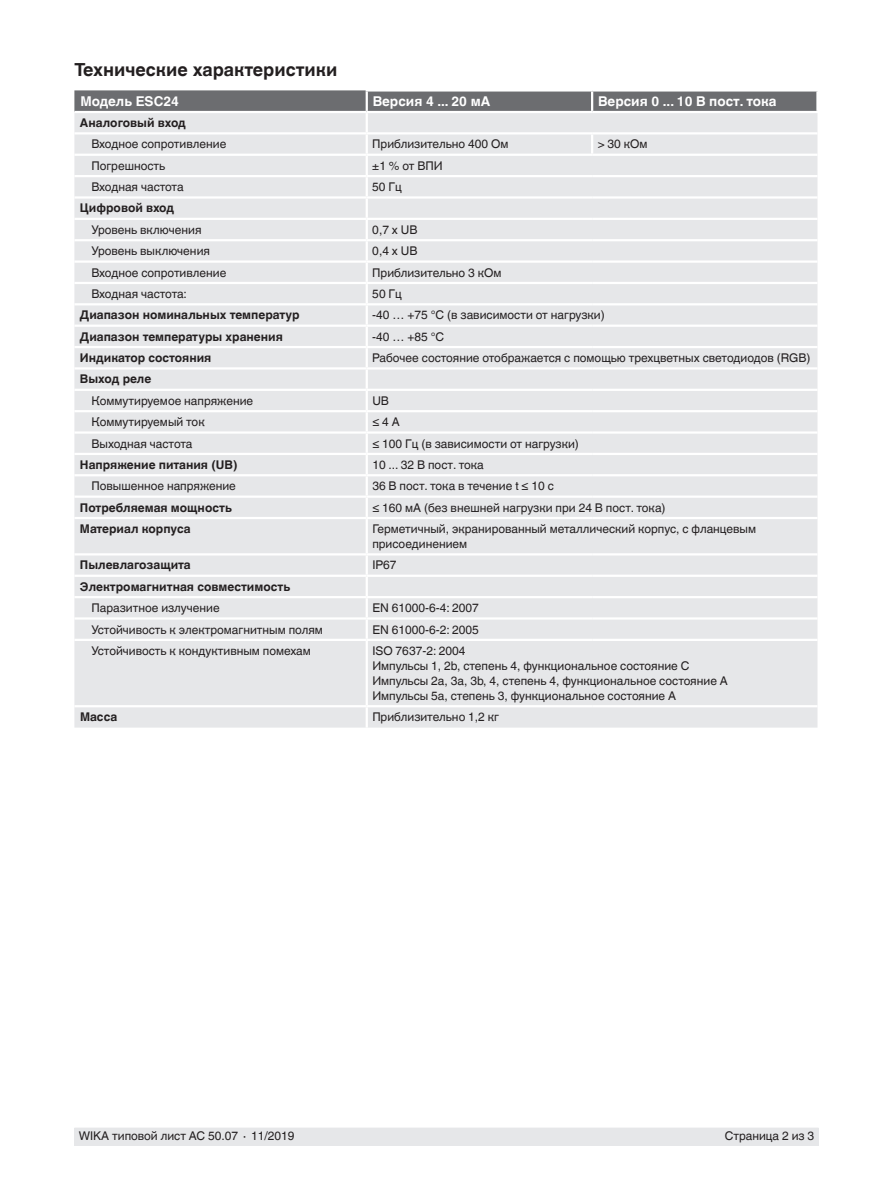
<style>
.page{position:relative;width:893px;height:1188px;background:#fff}
.page>*{position:absolute;margin:0;border:0;box-sizing:border-box;transform-origin:0 0}
.t1{font:700 18px "Helvetica World";color:#231f20}
.t2{font:700 13.5px "Helvetica World";color:#fff}
.t3{font:12px/15px "Helvetica World";color:#231f20}
.t4{font:700 12px "Helvetica World";color:#231f20}
</style>
<div class="page">
<div style="left:74px;top:305px;width:743px;height:423px;background:#e6e7e9"></div>
<hr style="left:366px;top:305px;width:2px;height:20px;background:#fff">
<hr style="left:74px;top:325px;width:293px;height:2px;background:#fff">
<hr style="left:367px;top:325px;width:225px;height:2px;background:#fff">
<hr style="left:592px;top:325px;width:225px;height:2px;background:#fff">
<hr style="left:74px;top:346px;width:293px;height:2px;background:#fff">
<hr style="left:367px;top:346px;width:225px;height:2px;background:#fff">
<hr style="left:592px;top:346px;width:225px;height:2px;background:#fff">
<hr style="left:74px;top:367px;width:293px;height:3px;background:#fff">
<hr style="left:367px;top:367px;width:225px;height:3px;background:#fff">
<hr style="left:592px;top:367px;width:225px;height:3px;background:#fff">
<hr style="left:74px;top:389px;width:293px;height:2px;background:#fff">
<hr style="left:367px;top:389px;width:225px;height:2px;background:#fff">
<hr style="left:592px;top:389px;width:225px;height:2px;background:#fff">
<hr style="left:74px;top:410px;width:293px;height:2px;background:#fff">
<hr style="left:367px;top:410px;width:225px;height:2px;background:#fff">
<hr style="left:592px;top:410px;width:225px;height:2px;background:#fff">
<hr style="left:74px;top:431px;width:293px;height:3px;background:#fff">
<hr style="left:367px;top:431px;width:225px;height:3px;background:#fff">
<hr style="left:592px;top:431px;width:225px;height:3px;background:#fff">
<hr style="left:74px;top:453px;width:293px;height:2px;background:#fff">
<hr style="left:367px;top:453px;width:225px;height:2px;background:#fff">
<svg style="left:366px;top:327px;width:2px;height:147px"></svg>
<hr style="left:592px;top:453px;width:225px;height:2px;background:#fff">
<hr style="left:74px;top:474px;width:293px;height:2px;background:#fff">
<hr style="left:367px;top:474px;width:225px;height:2px;background:#fff">
<hr style="left:366px;top:476px;width:2px;height:20px;background:#fff">
<hr style="left:592px;top:474px;width:225px;height:2px;background:#fff">
<hr style="left:74px;top:496px;width:293px;height:2px;background:#fff">
<hr style="left:367px;top:496px;width:225px;height:2px;background:#fff">
<svg style="left:366px;top:498px;width:2px;height:19px"></svg>
<hr style="left:592px;top:496px;width:225px;height:2px;background:#fff">
<hr style="left:74px;top:517px;width:293px;height:2px;background:#fff">
<hr style="left:367px;top:517px;width:225px;height:2px;background:#fff">
<hr style="left:366px;top:519px;width:2px;height:34px;background:#fff">
<hr style="left:592px;top:517px;width:225px;height:2px;background:#fff">
<hr style="left:74px;top:553px;width:293px;height:3px;background:#fff">
<hr style="left:367px;top:553px;width:225px;height:3px;background:#fff">
<hr style="left:592px;top:553px;width:225px;height:3px;background:#fff">
<hr style="left:74px;top:575px;width:293px;height:2px;background:#fff">
<hr style="left:367px;top:575px;width:225px;height:2px;background:#fff">
<hr style="left:592px;top:575px;width:225px;height:2px;background:#fff">
<hr style="left:74px;top:596px;width:293px;height:2px;background:#fff">
<hr style="left:367px;top:596px;width:225px;height:2px;background:#fff">
<hr style="left:592px;top:596px;width:225px;height:2px;background:#fff">
<hr style="left:74px;top:617px;width:293px;height:3px;background:#fff">
<hr style="left:367px;top:617px;width:225px;height:3px;background:#fff">
<svg style="left:366px;top:556px;width:2px;height:83px"></svg>
<hr style="left:592px;top:617px;width:225px;height:3px;background:#fff">
<hr style="left:74px;top:639px;width:293px;height:2px;background:#fff">
<hr style="left:367px;top:639px;width:225px;height:2px;background:#fff">
<hr style="left:366px;top:641px;width:2px;height:64px;background:#fff">
<hr style="left:592px;top:639px;width:225px;height:2px;background:#fff">
<hr style="left:74px;top:705px;width:293px;height:2px;background:#fff">
<hr style="left:367px;top:705px;width:225px;height:2px;background:#fff">
<hr style="left:366px;top:707px;width:2px;height:21px;background:#fff">
<hr style="left:592px;top:705px;width:225px;height:2px;background:#fff">
<svg style="left:74px;top:90px;width:743px;height:213px;background:#dddedf"></svg>
<hr style="left:816px;top:92px;width:3px;height:19px;background:#fff">
<hr style="left:367px;top:111px;width:225px;height:2px;background:#fff">
<hr style="left:592px;top:111px;width:227px;height:2px;background:#fff">
<div style="left:74px;top:1128px;width:745px;height:17px;background:#e6e7e9"></div>
<h1 class="t1" style="left:74px;top:60px;width:265px">Технические характеристики</h1>
<p class="t2" style="left:80px;top:94px;width:100px">Модель ESC24</p>
<p class="t2" style="left:373px;top:94px;width:119px">Версия 4 ... 20 мА</p>
<p class="t2" style="left:598px;top:94px;width:180px">Версия 0 ... 10 В пост. тока</p>
<p class="t4" style="left:80px;top:116px;width:107px">Аналоговый вход</p>
<p class="t3" style="left:91px;top:137px;width:136px">Входное сопротивление</p>
<p class="t3" style="left:372px;top:137px;width:138px">Приблизительно 400 Ом</p>
<p class="t3" style="left:598px;top:137px;width:51px">&gt; 30 кОм</p>
<p class="t3" style="left:91px;top:158px;width:75px">Погрешность</p>
<p class="t3" style="left:372px;top:158px;width:72px">±1 % от ВПИ</p>
<p class="t3" style="left:91px;top:179px;width:94px">Входная частота</p>
<p class="t3" style="left:372px;top:179px;width:31px">50 Гц</p>
<p class="t4" style="left:80px;top:201px;width:96px">Цифровой вход</p>
<p class="t3" style="left:91px;top:222px;width:112px">Уровень включения</p>
<p class="t3" style="left:372px;top:222px;width:47px">0,7 x UB</p>
<p class="t3" style="left:91px;top:244px;width:120px">Уровень выключения</p>
<p class="t3" style="left:372px;top:244px;width:47px">0,4 x UB</p>
<p class="t3" style="left:91px;top:265px;width:136px">Входное сопротивление</p>
<p class="t3" style="left:372px;top:265px;width:131px">Приблизительно 3 кОм</p>
<p class="t3" style="left:91px;top:286px;width:97px">Входная частота:</p>
<p class="t3" style="left:372px;top:286px;width:31px">50 Гц</p>
<p class="t4" style="left:80px;top:308px;width:221px">Диапазон номинальных температур</p>
<p class="t3" style="left:372px;top:308px;width:234px">-40 … +75 °C (в зависимости от нагрузки)</p>
<p class="t4" style="left:80px;top:330px;width:204px">Диапазон температуры хранения</p>
<p class="t3" style="left:372px;top:329px;width:73px">-40 … +85 °C</p>
<p class="t4" style="left:80px;top:351px;width:133px">Индикатор состояния</p>
<p class="t3" style="left:372px;top:350px;width:440px">Рабочее состояние отображается с помощью трехцветных светодиодов (RGB)</p>
<p class="t4" style="left:80px;top:372px;width:73px">Выход реле</p>
<p class="t3" style="left:91px;top:393px;width:163px">Коммутируемое напряжение</p>
<p class="t3" style="left:372px;top:393px;width:18px">UB</p>
<p class="t3" style="left:91px;top:415px;width:115px">Коммутируемый ток</p>
<p class="t3" style="left:372px;top:415px;width:29px">≤ 4 A</p>
<p class="t3" style="left:91px;top:436px;width:102px">Выходная частота</p>
<p class="t3" style="left:372px;top:436px;width:208px">≤ 100 Гц (в зависимости от нагрузки)</p>
<p class="t4" style="left:80px;top:458px;width:159px">Напряжение питания (UB)</p>
<p class="t3" style="left:372px;top:457px;width:113px">10 ... 32 В пост. тока</p>
<p class="t3" style="left:91px;top:479px;width:146px">Повышенное напряжение</p>
<p class="t3" style="left:372px;top:479px;width:183px">36 В пост. тока в течение t ≤ 10 с</p>
<p class="t4" style="left:80px;top:501px;width:153px">Потребляемая мощность</p>
<p class="t3" style="left:372px;top:500px;width:295px">≤ 160 мА (без внешней нагрузки при 24 В пост. тока)</p>
<p class="t4" style="left:80px;top:522px;width:112px">Материал корпуса</p>
<p class="t3" style="left:372px;top:521px;width:385px">Герметичный, экранированный металлический корпус, с фланцевым присоединением</p>
<p class="t4" style="left:80px;top:558px;width:112px">Пылевлагозащита</p>
<p class="t3" style="left:372px;top:558px;width:26px">IP67</p>
<p class="t4" style="left:80px;top:580px;width:212px">Электромагнитная совместимость</p>
<p class="t3" style="left:91px;top:601px;width:130px">Паразитное излучение</p>
<p class="t3" style="left:372px;top:601px;width:108px">EN 61000-6-4: 2007</p>
<p class="t3" style="left:91px;top:622px;width:233px">Устойчивость к электромагнитным полям</p>
<p class="t3" style="left:372px;top:622px;width:108px">EN 61000-6-2: 2005</p>
<p class="t3" style="left:91px;top:643px;width:221px">Устойчивость к кондуктивным помехам</p>
<p class="t3" style="left:372px;top:643px;width:357px">ISO 7637-2: 2004<br>Импульсы 1, 2b, степень 4, функциональное состояние C Импульсы 2a, 3a, 3b, 4, степень 4, функциональное состояние A Импульсы 5a, степень 3, функциональное состояние A</p>
<p class="t4" style="left:80px;top:710px;width:39px">Масса</p>
<p class="t3" style="left:372px;top:710px;width:128px">Приблизительно 1,2 кг</p>
<p class="t3" style="left:79px;top:1129px;width:217px">WIKA типовой лист AC 50.07 ∙ 11/2019</p>
<p class="t3" style="left:725px;top:1129px;width:91px">Страница 2 из 3</p>
</div>
